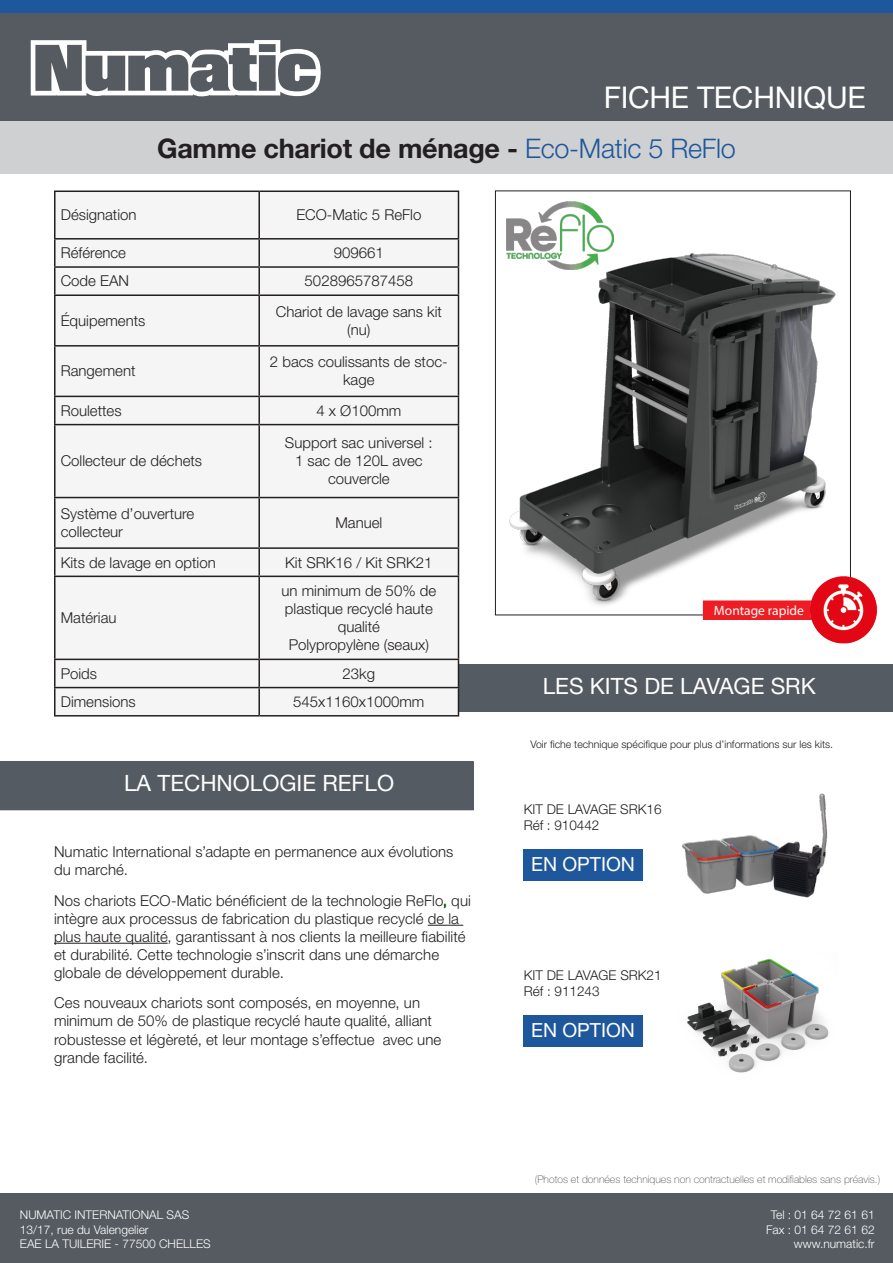
<style>
.page{position:relative;width:893px;height:1263px;background:#fff}
.page>*{position:absolute;margin:0;border:0;box-sizing:border-box;transform-origin:0 0}
.t1{font:30px "Helvetica Neue LT Pro";letter-spacing:-.01em;color:#fff}
.t2{font:700 27px "Helvetica Neue LT Pro";letter-spacing:-.01em;color:#231f20}
.t3{font:22.5px "Helvetica Neue LT Pro";color:#fff}
.t4{font:19.5px "Helvetica Neue LT Pro";color:#fff}
.t5{font:300 15px/18px "Helvetica Neue LT Pro";color:#231f20}
.t6{font:300 13.5px "Helvetica Neue LT Pro";color:#231f20}
.t7{font:13.5px "Myriad Pro";color:#fff}
.t8{font:300 12px "Helvetica Neue LT Pro";color:#fff}
.t9{font:100 10.5px "Helvetica Neue LT Pro";color:#4b4c4d}
.t10{font:300 10.5px "Helvetica Neue LT Pro";color:#231f20}
.s1{font-weight:300;color:#1e579b}
.s2{color:#40ae49}
</style>
<div class="page">
<div style="left:451px;top:664px;width:442px;height:47px;background:#555b62"></div>
<div style="left:0;top:761px;width:474px;height:49px;background:#555b62"></div>
<div style="left:0;top:13px;width:893px;height:110px;background:#555b61"></div>
<svg style="left:31px;top:40px;width:290px;height:56px"></svg>
<div style="left:0;top:122px;width:893px;height:52px;background:#cfd0d2"></div>
<div style="left:0;top:0;width:893px;height:13px;background:#1e579b"></div>
<div style="left:0;top:1193px;width:893px;height:70px;background:#555b61"></div>
<img style="left:506px;top:202px;width:107px;height:34px">
<hr style="left:428px;top:925px;width:35px;height:1px;background:#231f20">
<hr style="left:54px;top:943px;width:114px;height:1px;background:#231f20">
<div style="left:703px;top:600px;width:121px;height:20px;background:#ee1d23"></div>
<img style="left:810px;top:567px;width:67px;height:77px">
<img style="left:506px;top:236px;width:337px;height:371px">
<img style="left:687px;top:958px;width:142px;height:115px">
<div style="left:524px;top:1015px;width:119px;height:32px;background:#1e579b"></div>
<div style="left:523px;top:849px;width:120px;height:32px;background:#1e579b"></div>
<img style="left:682px;top:793px;width:146px;height:105px">
<div style="left:56px;top:192px;width:402px;height:523px;background:#f5f5f6"></div>
<hr style="left:54px;top:190px;width:205px;height:2px;background:#231f20">
<hr style="left:54px;top:192px;width:2px;height:46px;background:#231f20">
<hr style="left:259px;top:190px;width:200px;height:2px;background:#231f20">
<hr style="left:258px;top:192px;width:2px;height:46px;background:#231f20">
<hr style="left:458px;top:192px;width:1px;height:46px;background:#231f20">
<hr style="left:54px;top:238px;width:205px;height:2px;background:#231f20">
<hr style="left:54px;top:240px;width:2px;height:26px;background:#231f20">
<hr style="left:259px;top:238px;width:200px;height:2px;background:#231f20">
<hr style="left:258px;top:240px;width:2px;height:26px;background:#231f20">
<hr style="left:54px;top:266px;width:205px;height:2px;background:#231f20">
<hr style="left:54px;top:268px;width:2px;height:26px;background:#231f20">
<hr style="left:259px;top:266px;width:200px;height:2px;background:#231f20">
<hr style="left:258px;top:268px;width:2px;height:26px;background:#231f20">
<svg style="left:458px;top:240px;width:1px;height:54px"></svg>
<hr style="left:54px;top:294px;width:205px;height:2px;background:#231f20">
<hr style="left:54px;top:296px;width:2px;height:49px;background:#231f20">
<hr style="left:259px;top:294px;width:200px;height:2px;background:#231f20">
<hr style="left:258px;top:296px;width:2px;height:49px;background:#231f20">
<hr style="left:458px;top:296px;width:1px;height:49px;background:#231f20">
<hr style="left:54px;top:345px;width:205px;height:2px;background:#231f20">
<hr style="left:54px;top:347px;width:2px;height:49px;background:#231f20">
<hr style="left:259px;top:345px;width:200px;height:2px;background:#231f20">
<hr style="left:258px;top:347px;width:2px;height:49px;background:#231f20">
<hr style="left:458px;top:347px;width:1px;height:49px;background:#231f20">
<hr style="left:54px;top:396px;width:205px;height:1px;background:#231f20">
<hr style="left:54px;top:397px;width:2px;height:27px;background:#231f20">
<hr style="left:259px;top:396px;width:200px;height:1px;background:#231f20">
<hr style="left:258px;top:397px;width:2px;height:27px;background:#231f20">
<svg style="left:458px;top:397px;width:1px;height:27px"></svg>
<hr style="left:54px;top:424px;width:205px;height:1px;background:#231f20">
<hr style="left:54px;top:425px;width:2px;height:72px;background:#231f20">
<hr style="left:259px;top:424px;width:200px;height:1px;background:#231f20">
<hr style="left:258px;top:425px;width:2px;height:72px;background:#231f20">
<hr style="left:458px;top:425px;width:1px;height:72px;background:#231f20">
<hr style="left:54px;top:497px;width:205px;height:1px;background:#231f20">
<hr style="left:54px;top:498px;width:2px;height:49px;background:#231f20">
<hr style="left:259px;top:497px;width:200px;height:1px;background:#231f20">
<hr style="left:258px;top:498px;width:2px;height:49px;background:#231f20">
<hr style="left:458px;top:498px;width:1px;height:49px;background:#231f20">
<hr style="left:54px;top:547px;width:205px;height:2px;background:#231f20">
<hr style="left:54px;top:549px;width:2px;height:27px;background:#231f20">
<hr style="left:259px;top:547px;width:200px;height:2px;background:#231f20">
<hr style="left:258px;top:549px;width:2px;height:27px;background:#231f20">
<svg style="left:458px;top:549px;width:1px;height:27px"></svg>
<hr style="left:54px;top:576px;width:205px;height:1px;background:#231f20">
<hr style="left:54px;top:577px;width:2px;height:82px;background:#231f20">
<hr style="left:259px;top:576px;width:200px;height:1px;background:#231f20">
<hr style="left:258px;top:577px;width:2px;height:82px;background:#231f20">
<hr style="left:458px;top:577px;width:1px;height:82px;background:#231f20">
<hr style="left:54px;top:659px;width:205px;height:1px;background:#231f20">
<hr style="left:54px;top:660px;width:2px;height:27px;background:#231f20">
<hr style="left:259px;top:659px;width:200px;height:1px;background:#231f20">
<hr style="left:258px;top:660px;width:2px;height:27px;background:#231f20">
<hr style="left:54px;top:687px;width:205px;height:1px;background:#231f20">
<hr style="left:54px;top:688px;width:2px;height:27px;background:#231f20">
<hr style="left:259px;top:687px;width:200px;height:1px;background:#231f20">
<hr style="left:258px;top:688px;width:2px;height:27px;background:#231f20">
<svg style="left:458px;top:660px;width:1px;height:55px"></svg>
<hr style="left:54px;top:715px;width:205px;height:1px;background:#231f20">
<hr style="left:259px;top:715px;width:200px;height:1px;background:#231f20">
<p class="t1" style="left:604px;top:79px;width:263px">FICHE TECHNIQUE</p>
<p class="t2" style="left:157px;top:132px;width:580px">Gamme chariot de ménage - <span class="s1">Eco-Matic 5 ReFlo</span></p>
<p class="t5" style="left:61px;top:206px;width:77px">Désignation</p>
<p class="t5" style="left:296px;top:206px;width:127px">ECO-Matic 5 ReFlo</p>
<p class="t5" style="left:61px;top:244px;width:67px">Référence</p>
<p class="t5" style="left:334px;top:244px;width:52px">909661</p>
<p class="t5" style="left:61px;top:272px;width:70px">Code EAN</p>
<p class="t5" style="left:305px;top:272px;width:110px">5028965787458</p>
<p class="t5" style="left:61px;top:311px;width:86px">Équipements</p>
<p class="t5" style="left:276px;top:302px;width:168px;text-align:center">Chariot de lavage sans kit (nu)</p>
<p class="t5" style="left:61px;top:362px;width:76px">Rangement</p>
<p class="t5" style="left:270px;top:353px;width:179px;text-align:center">2 bacs coulissants de stoc&shy;kage</p>
<p class="t5" style="left:61px;top:401px;width:62px">Roulettes</p>
<p class="t5" style="left:316px;top:401px;width:87px">4 x Ø100mm</p>
<p class="t5" style="left:61px;top:452px;width:143px">Collecteur de déchets</p>
<p class="t5" style="left:285px;top:434px;width:149px">Support sac universel :</p>
<p class="t5" style="left:295px;top:452px;width:129px;text-align:center">1 sac de 120L avec couvercle</p>
<p class="t5" style="left:61px;top:504px;width:135px">Système d’ouverture collecteur</p>
<p class="t5" style="left:335px;top:513px;width:48px">Manuel</p>
<p class="t5" style="left:61px;top:553px;width:157px">Kits de lavage en option</p>
<p class="t5" style="left:285px;top:553px;width:149px">Kit SRK16 / Kit SRK21</p>
<p class="t5" style="left:61px;top:608px;width:57px">Matériau</p>
<p class="t5" style="left:281px;top:581px;width:156px;text-align:center">un minimum de 50% de plastique recyclé haute qualité</p>
<p class="t5" style="left:289px;top:635px;width:142px">Polypropylène (seaux)</p>
<p class="t5" style="left:61px;top:664px;width:38px">Poids</p>
<p class="t5" style="left:343px;top:664px;width:34px">23kg</p>
<p class="t5" style="left:61px;top:692px;width:76px">Dimensions</p>
<p class="t5" style="left:293px;top:692px;width:133px">545x1160x1000mm</p>
<p class="t3" style="left:124px;top:769px;width:272px">LA TECHNOLOGIE REFLO</p>
<p class="t5" style="left:54px;top:842px;width:401px">Numatic International s’adapte en permanence aux évolutions du marché.</p>
<p class="t5" style="left:54px;top:891px;width:418px">Nos chariots ECO-Matic bénéficient de la technologie ReFlo<span class="s2">,</span> qui intègre aux processus de fabrication du plastique recyclé de la plus haute qualité, garantissant à nos clients la meilleure fiabilité et durabilité. Cette technologie s’inscrit dans une démarche globale de développement durable.</p>
<p class="t5" style="left:54px;top:994px;width:389px">Ces nouveaux chariots sont composés, en moyenne, un minimum de 50% de plastique recyclé haute qualité, alliant robustesse et légèreté, et leur montage s’effectue avec une grande facilité.</p>
<p class="t8" style="left:20px;top:1208px;width:171px">NUMATIC INTERNATIONAL SAS</p>
<p class="t8" style="left:20px;top:1222px;width:130px">13/17, rue du Valengelier</p>
<p class="t8" style="left:20px;top:1236px;width:192px">EAE LA TUILERIE - 77500 CHELLES</p>
<p class="t7" style="left:714px;top:602px;width:92px">Montage rapide</p>
<p class="t3" style="left:543px;top:672px;width:274px">LES KITS DE LAVAGE SRK</p>
<p class="t10" style="left:530px;top:738px;width:304px">Voir fiche technique spécifique pour plus d’informations sur les kits.</p>
<p class="t6" style="left:524px;top:801px;width:139px">KIT DE LAVAGE SRK16</p>
<p class="t6" style="left:524px;top:817px;width:77px">Réf : 910442</p>
<p class="t4" style="left:531px;top:852px;width:105px">EN OPTION</p>
<p class="t6" style="left:524px;top:967px;width:139px">KIT DE LAVAGE SRK21</p>
<p class="t6" style="left:524px;top:983px;width:77px">Réf : 911243</p>
<p class="t4" style="left:531px;top:1018px;width:105px">EN OPTION</p>
<p class="t9" style="left:535px;top:1173px;width:347px">(Photos et données techniques non contractuelles et modifiables sans préavis.)</p>
<p class="t8" style="left:771px;top:1208px;width:105px">Tel : 01 64 72 61 61</p>
<p class="t8" style="left:766px;top:1222px;width:110px">Fax : 01 64 72 61 62</p>
<p class="t8" style="left:794px;top:1236px;width:82px">www.numatic.fr</p>
</div>
